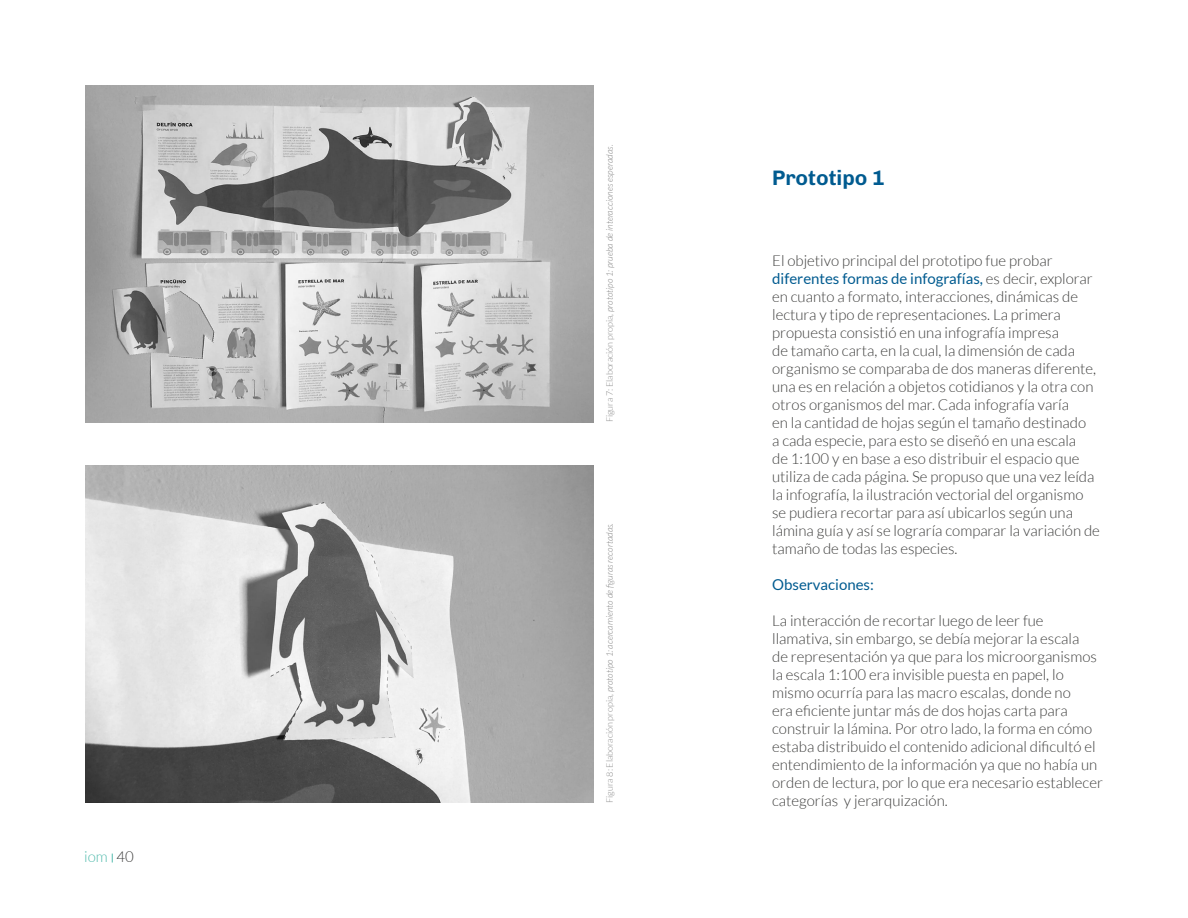
<style>
.page{position:relative;width:1188px;height:918px;background:#fff}
.page>*{position:absolute;margin:0;border:0;box-sizing:border-box;transform-origin:0 0}
.t1{font:700 21px "Chivo";color:#005b90}
.t2{font:300 15px/18px "Lato";color:#3c3c3b}
.t3{font:15px "Lato";color:#005b90}
.t4{font:300 15px "Lato";color:#53bbad}
.t5{font:italic 300 9px "Lato";color:#878787}
.s1{color:#3c3c3b}
.s2{font-style:normal}
.s3{font-weight:400;color:#005b90}
</style>
<div class="page">
<img style="left:85px;top:85px;width:509px;height:337px">
<img style="left:85px;top:465px;width:509px;height:338px">
<p class="t4" style="left:84px;top:849px;width:51px">iom <span class="s1">40</span></p>
<p class="t5" style="left:605px;top:422px;width:279px;rotate:-90deg"><span class="s2">Figura 7: Elaboración propia,</span> prototipo 1: prueba de interacciones esperadas.</p>
<p class="t5" style="left:605px;top:803px;width:282px;rotate:-90deg"><span class="s2">Figura 8: Elaboración propia,</span> prototipo 1: acercamiento de figuras recortadas.</p>
<h1 class="t1" style="left:772px;top:162px;width:114px">Prototipo 1</h1>
<p class="t2" style="left:772px;top:251px;width:329px">El objetivo principal del prototipo fue probar <span class="s3">diferentes formas de infografías,</span> es decir, explorar en cuanto a formato, interacciones, dinámicas de lectura y tipo de representaciones. La primera propuesta consistió en una infografía impresa<br>de tamaño carta, en la cual, la dimensión de cada organismo se comparaba de dos maneras diferente, una es en relación a objetos cotidianos y la otra con otros organismos del mar. Cada infografía varía<br>en la cantidad de hojas según el tamaño destinado<br>a cada especie, para esto se diseñó en una escala<br>de 1:100 y en base a eso distribuir el espacio que utiliza de cada página. Se propuso que una vez leída la infografía, la ilustración vectorial del organismo se pudiera recortar para así ubicarlos según una lámina guía y así se lograría comparar la variación de tamaño de todas las especies.</p>
<p class="t3" style="left:772px;top:576px;width:103px">Observaciones:</p>
<p class="t2" style="left:772px;top:611px;width:332px">La interacción de recortar luego de leer fue llamativa, sin embargo, se debía mejorar la escala<br>de representación ya que para los microorganismos la escala 1:100 era invisible puesta en papel, lo mismo ocurría para las macro escalas, donde no<br>era eficiente juntar más de dos hojas carta para construir la lámina. Por otro lado, la forma en cómo estaba distribuido el contenido adicional dificultó el entendimiento de la información ya que no había un orden de lectura, por lo que era necesario establecer categorías y jerarquización.</p>
</div>
